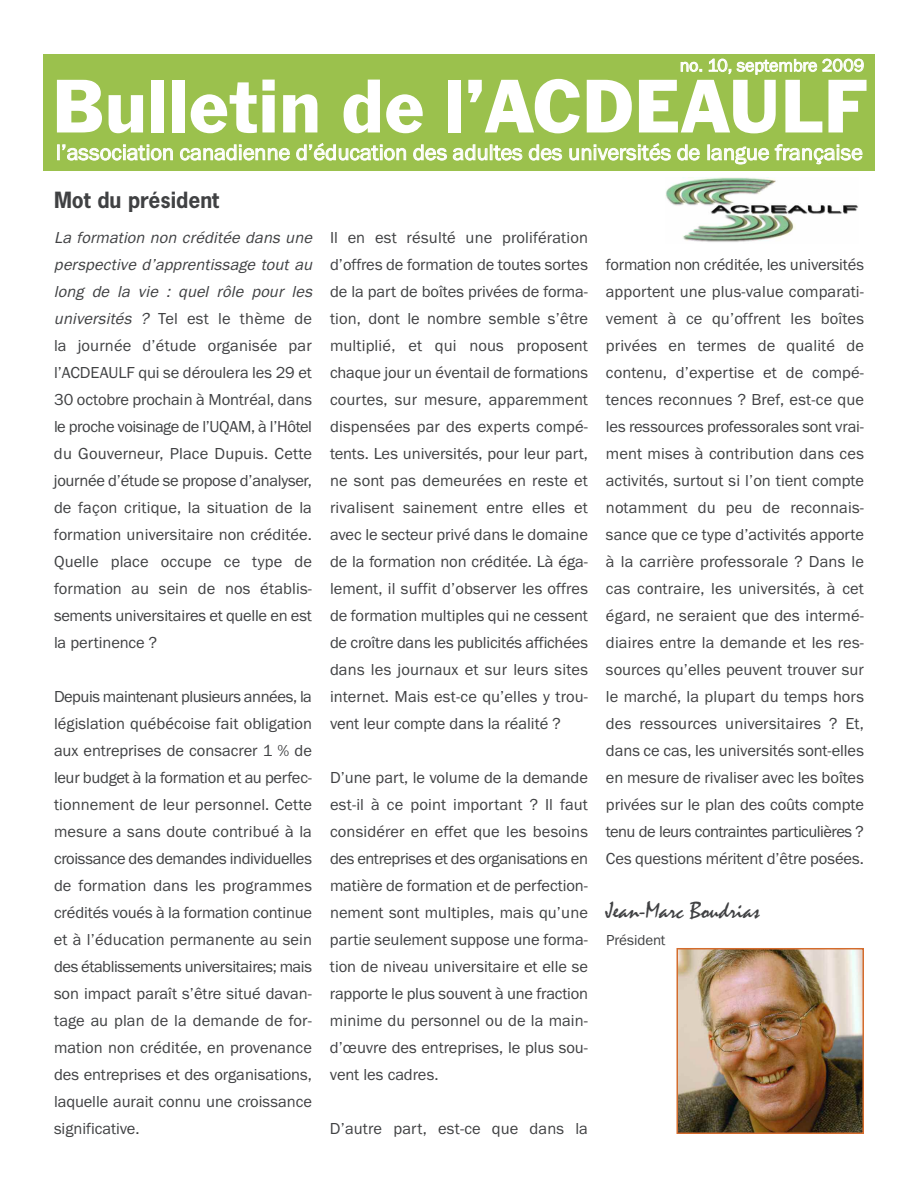
<style>
.page{position:relative;width:918px;height:1188px;background:#fff}
.page>*{position:absolute;margin:0;border:0;box-sizing:border-box;transform-origin:0 0}
.t1{font:79.05px "Franklin Original";color:#fff}
.t2{font:24px "Mistral";color:#404143}
.t3{font:22.5px "Franklin Gothic";letter-spacing:-.005em;color:#fff}
.t4{font:700 21px "News Gothic Std";color:#404143}
.t5{font:18px "Franklin Gothic";letter-spacing:-.005em;color:#fff}
.t6{font:16.5px/27px "Franklin Gothic";color:#404143;text-align:justify}
.t7{font:15px "Franklin Gothic";letter-spacing:-.005em;color:#404143}
.s1{font-style:italic}
</style>
<div class="page">
<div style="left:43px;top:54px;width:832px;height:108px;background:#9bc14d"></div>
<div style="left:43px;top:136px;width:832px;height:35px;background:#9bc14d"></div>
<img style="left:665px;top:177px;width:193px;height:65px">
<img style="left:679px;top:951px;width:182px;height:180px">
<div style="left:676px;top:948px;width:188px;height:186px;border:2px solid #d46c2d"></div>
<p class="t5" style="left:680px;top:55px;width:186px">no. 10, septembre 2009</p>
<h1 class="t1" style="left:52px;top:60px;width:817px">Bulletin de l’ACDEAULF</h1>
<h3 class="t3" style="left:56px;top:140px;width:809px">l’association canadienne d’éducation des adultes des universités de langue française</h3>
<p class="t4" style="left:54px;top:189px;width:167px">Mot du président</p>
<p class="t6" style="left:54px;top:225px;width:264px;text-align:left"><span class="s1">La formation non créditée dans une perspective d’apprentissage tout au long de la vie : quel rôle pour les universités ?</span> Tel est le thème de la journée d’étude organisée par l’ACDEAULF qui se déroulera les 29 et 30 octobre prochain à Montréal, dans le proche voisinage de l’UQAM, à l’Hôtel du Gouverneur, Place Dupuis. Cette journée d’étude se propose d’analyser, de façon critique, la situation de la formation universitaire non créditée.<br>Quelle place occupe ce type de formation au sein de nos établis&shy;sements universitaires et quelle en est la pertinence ?</p>
<p class="t6" style="left:54px;top:684px;width:260px">Depuis maintenant plusieurs années, la législation québécoise fait obligation aux entreprises de consacrer 1 % de leur budget à la formation et au perfec&shy;tionnement de leur personnel. Cette mesure a sans doute contribué à la croissance des demandes individuelles de formation dans les programmes crédités voués à la formation continue et à l’éducation permanente au sein des établissements universitaires; mais son impact paraît s’être situé davan&shy;tage au plan de la demande de for&shy;mation non créditée, en provenance des entreprises et des organisations, laquelle aurait connu une croissance significative.</p>
<p class="t6" style="left:330px;top:225px;width:260px">Il en est résulté une prolifération d’offres de formation de toutes sortes de la part de boîtes privées de forma&shy;tion, dont le nombre semble s’être multiplié, et qui nous proposent chaque jour un éventail de formations courtes, sur mesure, apparemment dispensées par des experts compé&shy;tents. Les universités, pour leur part, ne sont pas demeurées en reste et rivalisent sainement entre elles et avec le secteur privé dans le domaine de la formation non créditée. Là éga&shy;lement, il suffit d’observer les offres de formation multiples qui ne cessent de croître dans les publicités affichées dans les journaux et sur leurs sites internet. Mais est-ce qu’elles y trou&shy;vent leur compte dans la réalité ?</p>
<p class="t6" style="left:330px;top:765px;width:260px">D’une part, le volume de la demande est-il à ce point important ? Il faut considérer en effet que les besoins des entreprises et des organisations en matière de formation et de perfection&shy;nement sont multiples, mais qu’une partie seulement suppose une forma&shy;tion de niveau universitaire et elle se rapporte le plus souvent à une fraction minime du personnel ou de la main&shy;d’œuvre des entreprises, le plus sou&shy;vent les cadres.</p>
<p class="t6" style="left:330px;top:1116px;width:260px">D’autre part, est-ce que dans la</p>
<p class="t6" style="left:606px;top:252px;width:260px">formation non créditée, les universités apportent une plus-value comparati&shy;vement à ce qu’offrent les boîtes privées en termes de qualité de contenu, d’expertise et de compé&shy;tences reconnues ? Bref, est-ce que les ressources professorales sont vrai&shy;ment mises à contribution dans ces activités, surtout si l’on tient compte notamment du peu de reconnais&shy;sance que ce type d’activités apporte à la carrière professorale ? Dans le cas contraire, les universités, à cet égard, ne seraient que des intermé&shy;diaires entre la demande et les res&shy;sources qu’elles peuvent trouver sur le marché, la plupart du temps hors des ressources universitaires ? Et, dans ce cas, les universités sont-elles en mesure de rivaliser avec les boîtes privées sur le plan des coûts compte tenu de leurs contraintes particulières ?<br>Ces questions méritent d’être posées.</p>
<h2 class="t2" style="left:606px;top:896px;width:155px">Jean-Marc Boudrias</h2>
<p class="t7" style="left:606px;top:932px;width:61px">Président</p>
</div>
